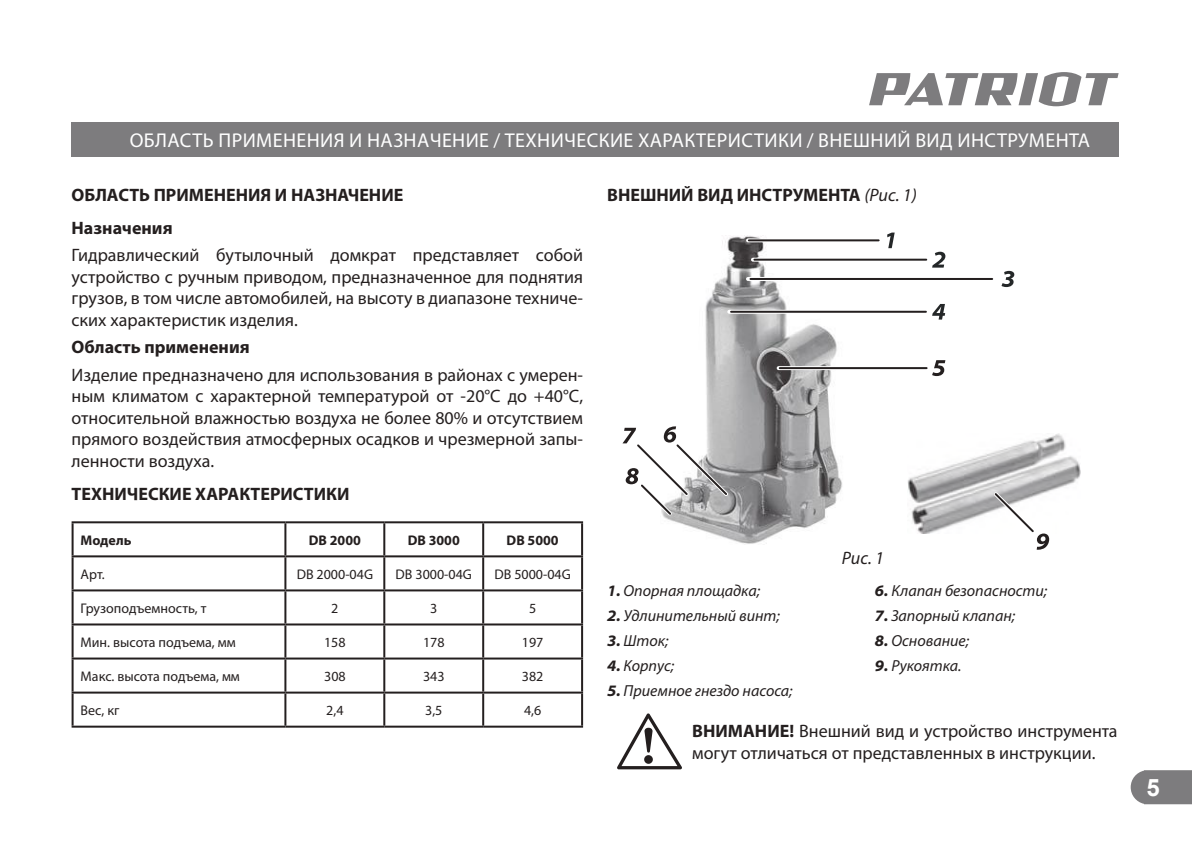
<style>
.page{position:relative;width:1192px;height:842px;background:#fff}
.page>*{position:absolute;margin:0;border:0;box-sizing:border-box;transform-origin:0 0}
.t1{font:700 24px "Arial";color:#fff}
.t2{font:20px "Myriad Pro";letter-spacing:.02em;color:#fff}
.t3{font:18px/21.6px "Myriad Pro";color:#241f1f;text-align:justify}
.t4{font:700 18px/33px "Myriad Pro";color:#241f1f}
.t5{font:italic 18px "Myriad Pro";color:#241f1f}
.t6{font:italic 16px "Myriad Pro";color:#241f1f}
.t7{font:14px "Myriad Pro";color:#241f1f}
.t8{font:700 14px "Myriad Pro";color:#241f1f}
.s1{font-weight:400;font-style:italic}
.s2{font-weight:700;font-stretch:semi-expanded}
.s3{font-weight:700}
</style>
<div class="page">
<svg style="left:1130px;top:770px;width:61px;height:33px;background:#868587"></svg>
<svg style="left:869px;top:72px;width:249px;height:34px"></svg>
<div style="left:72px;top:123px;width:1046px;height:34px;background:#7d7c7e"></div>
<hr style="left:72px;top:521px;width:213px;height:2px;background:#241f1f">
<hr style="left:72px;top:523px;width:2px;height:32px;background:#241f1f">
<hr style="left:285px;top:521px;width:99px;height:2px;background:#241f1f">
<hr style="left:284px;top:523px;width:2px;height:32px;background:#241f1f">
<hr style="left:384px;top:521px;width:99px;height:2px;background:#241f1f">
<hr style="left:383px;top:523px;width:2px;height:32px;background:#241f1f">
<hr style="left:483px;top:521px;width:100px;height:2px;background:#241f1f">
<hr style="left:482px;top:523px;width:2px;height:32px;background:#241f1f">
<hr style="left:581px;top:523px;width:2px;height:32px;background:#241f1f">
<hr style="left:72px;top:555px;width:213px;height:2px;background:#241f1f">
<hr style="left:72px;top:557px;width:2px;height:32px;background:#241f1f">
<hr style="left:285px;top:555px;width:99px;height:2px;background:#241f1f">
<hr style="left:284px;top:557px;width:2px;height:32px;background:#241f1f">
<hr style="left:384px;top:555px;width:99px;height:2px;background:#241f1f">
<hr style="left:383px;top:557px;width:2px;height:32px;background:#241f1f">
<hr style="left:483px;top:555px;width:100px;height:2px;background:#241f1f">
<hr style="left:482px;top:557px;width:2px;height:32px;background:#241f1f">
<hr style="left:581px;top:557px;width:2px;height:32px;background:#241f1f">
<hr style="left:72px;top:589px;width:213px;height:2px;background:#241f1f">
<hr style="left:72px;top:591px;width:2px;height:32px;background:#241f1f">
<hr style="left:285px;top:589px;width:99px;height:2px;background:#241f1f">
<hr style="left:284px;top:591px;width:2px;height:32px;background:#241f1f">
<hr style="left:384px;top:589px;width:99px;height:2px;background:#241f1f">
<hr style="left:383px;top:591px;width:2px;height:32px;background:#241f1f">
<hr style="left:483px;top:589px;width:100px;height:2px;background:#241f1f">
<hr style="left:482px;top:591px;width:2px;height:32px;background:#241f1f">
<hr style="left:581px;top:591px;width:2px;height:32px;background:#241f1f">
<hr style="left:72px;top:623px;width:213px;height:2px;background:#241f1f">
<hr style="left:72px;top:625px;width:2px;height:32px;background:#241f1f">
<hr style="left:285px;top:623px;width:99px;height:2px;background:#241f1f">
<hr style="left:284px;top:625px;width:2px;height:32px;background:#241f1f">
<hr style="left:384px;top:623px;width:99px;height:2px;background:#241f1f">
<hr style="left:383px;top:625px;width:2px;height:32px;background:#241f1f">
<hr style="left:483px;top:623px;width:100px;height:2px;background:#241f1f">
<hr style="left:482px;top:625px;width:2px;height:32px;background:#241f1f">
<hr style="left:581px;top:625px;width:2px;height:32px;background:#241f1f">
<hr style="left:72px;top:657px;width:213px;height:2px;background:#241f1f">
<hr style="left:72px;top:659px;width:2px;height:32px;background:#241f1f">
<hr style="left:285px;top:657px;width:99px;height:2px;background:#241f1f">
<hr style="left:284px;top:659px;width:2px;height:32px;background:#241f1f">
<hr style="left:384px;top:657px;width:99px;height:2px;background:#241f1f">
<hr style="left:383px;top:659px;width:2px;height:32px;background:#241f1f">
<hr style="left:483px;top:657px;width:100px;height:2px;background:#241f1f">
<hr style="left:482px;top:659px;width:2px;height:32px;background:#241f1f">
<hr style="left:581px;top:659px;width:2px;height:32px;background:#241f1f">
<hr style="left:72px;top:691px;width:213px;height:2px;background:#241f1f">
<hr style="left:72px;top:693px;width:2px;height:32px;background:#241f1f">
<hr style="left:285px;top:691px;width:99px;height:2px;background:#241f1f">
<hr style="left:284px;top:693px;width:2px;height:32px;background:#241f1f">
<hr style="left:384px;top:691px;width:99px;height:2px;background:#241f1f">
<hr style="left:383px;top:693px;width:2px;height:32px;background:#241f1f">
<hr style="left:483px;top:691px;width:100px;height:2px;background:#241f1f">
<hr style="left:482px;top:693px;width:2px;height:32px;background:#241f1f">
<hr style="left:581px;top:693px;width:2px;height:32px;background:#241f1f">
<hr style="left:72px;top:725px;width:213px;height:2px;background:#241f1f">
<hr style="left:285px;top:725px;width:99px;height:2px;background:#241f1f">
<hr style="left:384px;top:725px;width:99px;height:2px;background:#241f1f">
<hr style="left:483px;top:725px;width:100px;height:2px;background:#241f1f">
<svg style="left:617px;top:713px;width:65px;height:55px"></svg>
<img style="left:667px;top:235px;width:175px;height:309px">
<img style="left:907px;top:433px;width:173px;height:100px">
<svg style="left:748px;top:238px;width:131px;height:4px"></svg>
<hr style="left:749px;top:239px;width:129px;height:2px;background:#241f1f">
<svg style="left:753px;top:257px;width:174px;height:4px"></svg>
<hr style="left:754px;top:258px;width:172px;height:2px;background:#241f1f">
<hr style="left:748px;top:277px;width:246px;height:4px;background:#fff">
<hr style="left:750px;top:278px;width:242px;height:2px;background:#241f1f">
<svg style="left:729px;top:309px;width:198px;height:4px"></svg>
<hr style="left:731px;top:310px;width:195px;height:2px;background:#241f1f">
<svg style="left:778px;top:366px;width:149px;height:4px"></svg>
<hr style="left:779px;top:367px;width:147px;height:2px;background:#241f1f">
<svg style="left:887px;top:232px;width:7px;height:16px"></svg>
<svg style="left:932px;top:251px;width:13px;height:16px"></svg>
<svg style="left:1001px;top:271px;width:13px;height:16px"></svg>
<svg style="left:932px;top:304px;width:13px;height:15px"></svg>
<svg style="left:932px;top:360px;width:13px;height:16px"></svg>
<svg style="left:622px;top:426px;width:109px;height:93px"></svg>
<svg style="left:990px;top:488px;width:59px;height:61px"></svg>
<p class="t2" style="left:130px;top:128px;width:961px">ОБЛАСТЬ ПРИМЕНЕНИЯ И НАЗНАЧЕНИЕ / ТЕХНИЧЕСКИЕ ХАРАКТЕРИСТИКИ / ВНЕШНИЙ ВИД ИНСТРУМЕНТА</p>
<p class="t4" style="left:72px;top:178px;width:333px">ОБЛАСТЬ ПРИМЕНЕНИЯ И НАЗНАЧЕНИЕ<br>Назначения</p>
<p class="t3" style="left:72px;top:244px;width:513px">Гидравлический бутылочный домкрат представляет собой устройство с ручным приводом, предназначенное для поднятия грузов, в том числе автомобилей, на высоту в диапазоне техниче&shy;ских характеристик изделия.</p>
<p class="t4" style="left:72px;top:331px;width:180px">Область применения</p>
<p class="t3" style="left:72px;top:363px;width:513px">Изделие предназначено для использования в районах с умерен&shy;ным климатом с характерной температурой от -20°С до +40°С, относительной влажностью воздуха не более 80% и отсутствием прямого воздействия атмосферных осадков и чрезмерной запы&shy;ленности воздуха.</p>
<p class="t4" style="left:72px;top:477px;width:279px">ТЕХНИЧЕСКИЕ ХАРАКТЕРИСТИКИ</p>
<p class="t8" style="left:81px;top:531px;width:52px">Модель</p>
<p class="t8" style="left:309px;top:531px;width:54px">DB 2000</p>
<p class="t8" style="left:408px;top:531px;width:54px">DB 3000</p>
<p class="t8" style="left:506px;top:531px;width:54px">DB 5000</p>
<p class="t7" style="left:81px;top:565px;width:26px">Арт.</p>
<p class="t7" style="left:297px;top:565px;width:78px">DB 2000-04G</p>
<p class="t7" style="left:395px;top:565px;width:78px">DB 3000-04G</p>
<p class="t7" style="left:494px;top:565px;width:78px">DB 5000-04G</p>
<p class="t7" style="left:81px;top:599px;width:127px">Грузоподъемность, т</p>
<p class="t7" style="left:331px;top:599px;width:9px">2</p>
<p class="t7" style="left:430px;top:599px;width:9px">3</p>
<p class="t7" style="left:529px;top:599px;width:9px">5</p>
<p class="t7" style="left:81px;top:633px;width:156px">Мин. высота подъема, мм</p>
<p class="t7" style="left:324px;top:633px;width:23px">158</p>
<p class="t7" style="left:423px;top:633px;width:23px">178</p>
<p class="t7" style="left:522px;top:633px;width:23px">197</p>
<p class="t7" style="left:81px;top:667px;width:161px">Макс. высота подъема, мм</p>
<p class="t7" style="left:324px;top:667px;width:23px">308</p>
<p class="t7" style="left:423px;top:667px;width:23px">343</p>
<p class="t7" style="left:522px;top:667px;width:23px">382</p>
<p class="t7" style="left:81px;top:701px;width:40px">Вес, кг</p>
<p class="t7" style="left:326px;top:701px;width:19px">2,4</p>
<p class="t7" style="left:425px;top:701px;width:19px">3,5</p>
<p class="t7" style="left:524px;top:701px;width:19px">4,6</p>
<p class="t4" style="left:607px;top:178px;width:311px">ВНЕШНИЙ ВИД ИНСТРУМЕНТА <span class="s1">(Рис. 1)</span></p>
<p class="t6" style="left:607px;top:580px;width:155px"><span class="s2">1.</span> Опорная площадка;</p>
<p class="t6" style="left:607px;top:605px;width:174px"><span class="s2">2.</span> Удлинительный винт;</p>
<p class="t6" style="left:607px;top:630px;width:63px"><span class="s2">3.</span> Шток;</p>
<p class="t6" style="left:607px;top:655px;width:69px"><span class="s2">4.</span> Корпус;</p>
<p class="t6" style="left:607px;top:680px;width:187px"><span class="s2">5.</span> Приемное гнездо насоса;</p>
<p class="t5" style="left:841px;top:547px;width:44px">Рис. 1</p>
<p class="t6" style="left:874px;top:580px;width:174px"><span class="s2">6.</span> Клапан безопасности;</p>
<p class="t6" style="left:874px;top:605px;width:142px"><span class="s2">7.</span> Запорный клапан;</p>
<p class="t6" style="left:874px;top:630px;width:96px"><span class="s2">8.</span> Основание;</p>
<p class="t6" style="left:874px;top:655px;width:88px"><span class="s2">9.</span> Рукоятка.</p>
<p class="t3" style="left:692px;top:719px;width:427px"><span class="s3">ВНИМАНИЕ!</span> Внешний вид и устройство инструмента могут отличаться от представленных в инструкции.</p>
<h1 class="t1" style="left:1146px;top:771px;width:15px">5</h1>
</div>
